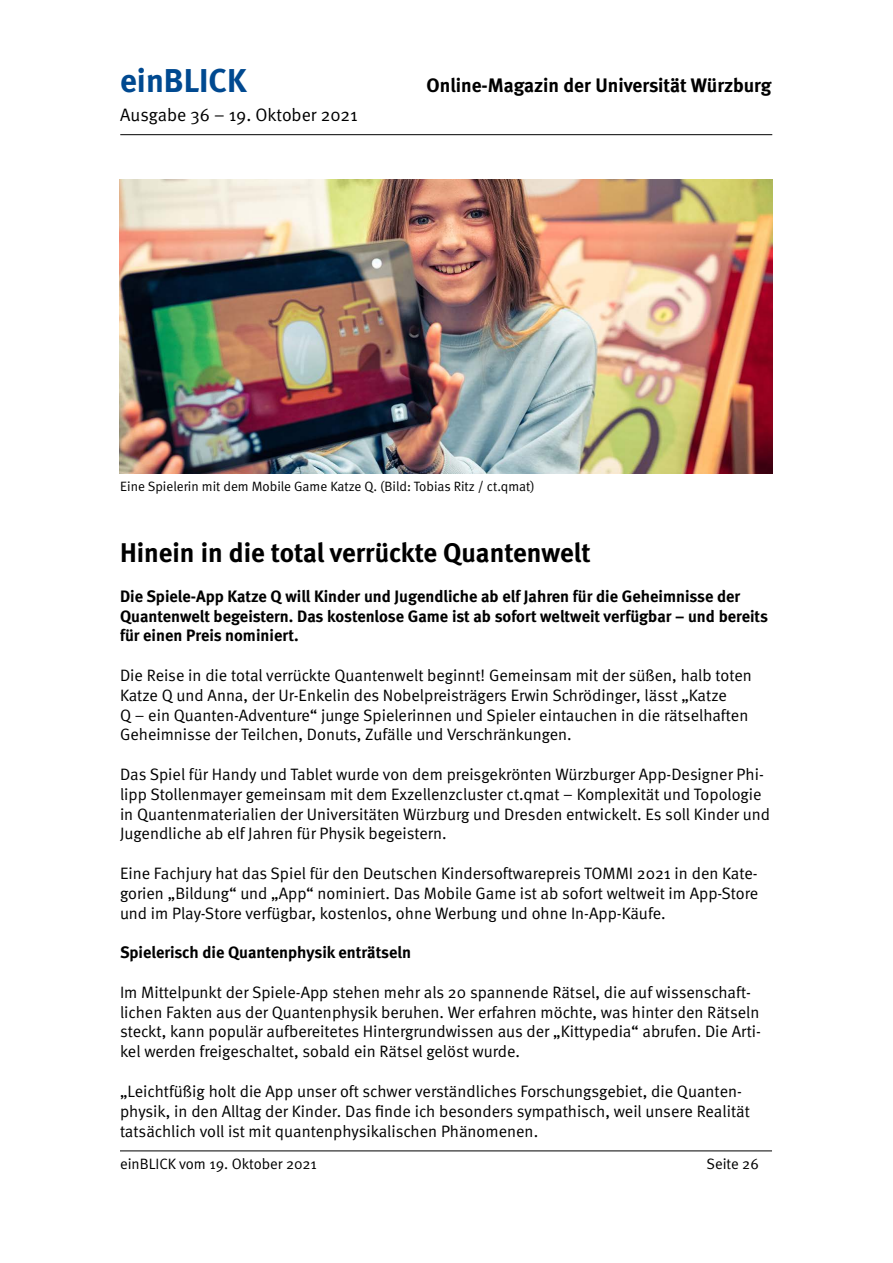
<style>
.page{position:relative;width:893px;height:1263px;background:#fff}
.page>*{position:absolute;margin:0;border:0;box-sizing:border-box;transform-origin:0 0}
.t1{font:700 33px "Meta";color:#004990}
.t2{font:700 27px "Meta";color:#000}
.t3{font:700 19.5px "Meta";color:#000}
.t4{font:18px "Meta Normal";color:#000}
.t5{font:16.5px/19.8px "Meta Normal";color:#000}
.t6{font:700 16.5px/19.8px "Meta";color:#000}
.t7{font:15px "Meta Normal";color:#000}
.t8{font:13.5px "Meta Normal";color:#000}
</style>
<div class="page">
<hr style="left:120px;top:134px;width:652px;height:1px;background:#000">
<hr style="left:120px;top:1150px;width:652px;height:1px;background:#000">
<img style="left:120px;top:179px;width:652px;height:295px">
<h1 class="t1" style="left:120px;top:61px;width:128px">einBLICK</h1>
<p class="t3" style="left:427px;top:74px;width:346px">Online-Magazin der Universität Würzburg</p>
<p class="t4" style="left:120px;top:105px;width:239px">Ausgabe 36 – 19. Oktober 2021</p>
<p class="t8" style="left:120px;top:479px;width:416px">Eine Spielerin mit dem Mobile Game Katze Q. (Bild: Tobias Ritz / ct.qmat)</p>
<h2 class="t2" style="left:120px;top:537px;width:472px">Hinein in die total verrückte Quantenwelt</h2>
<p class="t6" style="left:120px;top:586px;width:649px">Die Spiele-App Katze Q will Kinder und Jugendliche ab elf Jahren für die Geheimnisse der<br>Quantenwelt begeistern. Das kostenlose Game ist ab sofort weltweit verfügbar – und bereits für einen Preis nominiert.</p>
<p class="t5" style="left:120px;top:665px;width:633px">Die Reise in die total verrückte Quantenwelt beginnt! Gemeinsam mit der süßen, halb toten Katze Q und Anna, der Ur-Enkelin des Nobelpreisträgers Erwin Schrödinger, lässt „Katze<br>Q – ein Quanten-Adventure“ junge Spielerinnen und Spieler eintauchen in die rätselhaften Geheimnisse der Teilchen, Donuts, Zufälle und Verschränkungen.</p>
<p class="t5" style="left:120px;top:764px;width:651px">Das Spiel für Handy und Tablet wurde von dem preisgekrönten Würzburger App-Designer Phi&shy;lipp Stollenmayer gemeinsam mit dem Exzellenzcluster ct.qmat – Komplexität und Topologie in Quantenmaterialien der Universitäten Würzburg und Dresden entwickelt. Es soll Kinder und Jugendliche ab elf Jahren für Physik begeistern.</p>
<p class="t5" style="left:120px;top:863px;width:640px;text-align:justify">Eine Fachjury hat das Spiel für den Deutschen Kindersoftwarepreis TOMMI 2021 in den Kate&shy;gorien „Bildung“ und „App“ nominiert. Das Mobile Game ist ab sofort weltweit im App-Store und im Play-Store verfügbar, kostenlos, ohne Werbung und ohne In-App-Käufe.</p>
<p class="t6" style="left:120px;top:942px;width:293px">Spielerisch die Quantenphysik enträtseln</p>
<p class="t5" style="left:120px;top:982px;width:642px">Im Mittelpunkt der Spiele-App stehen mehr als 20 spannende Rätsel, die auf wissenschaft&shy;lichen Fakten aus der Quantenphysik beruhen. Wer erfahren möchte, was hinter den Rätseln steckt, kann populär aufbereitetes Hintergrundwissen aus der „Kittypedia“ abrufen. Die Arti&shy;kel werden freigeschaltet, sobald ein Rätsel gelöst wurde.</p>
<p class="t5" style="left:120px;top:1081px;width:631px">„Leichtfüßig holt die App unser oft schwer verständliches Forschungsgebiet, die Quanten&shy;physik, in den Alltag der Kinder. Das finde ich besonders sympathisch, weil unsere Realität tatsächlich voll ist mit quantenphysikalischen Phänomenen.</p>
<p class="t7" style="left:120px;top:1155px;width:198px">einBLICK vom 19. Oktober 2021</p>
<p class="t7" style="left:706px;top:1155px;width:54px">Seite 26</p>
</div>
